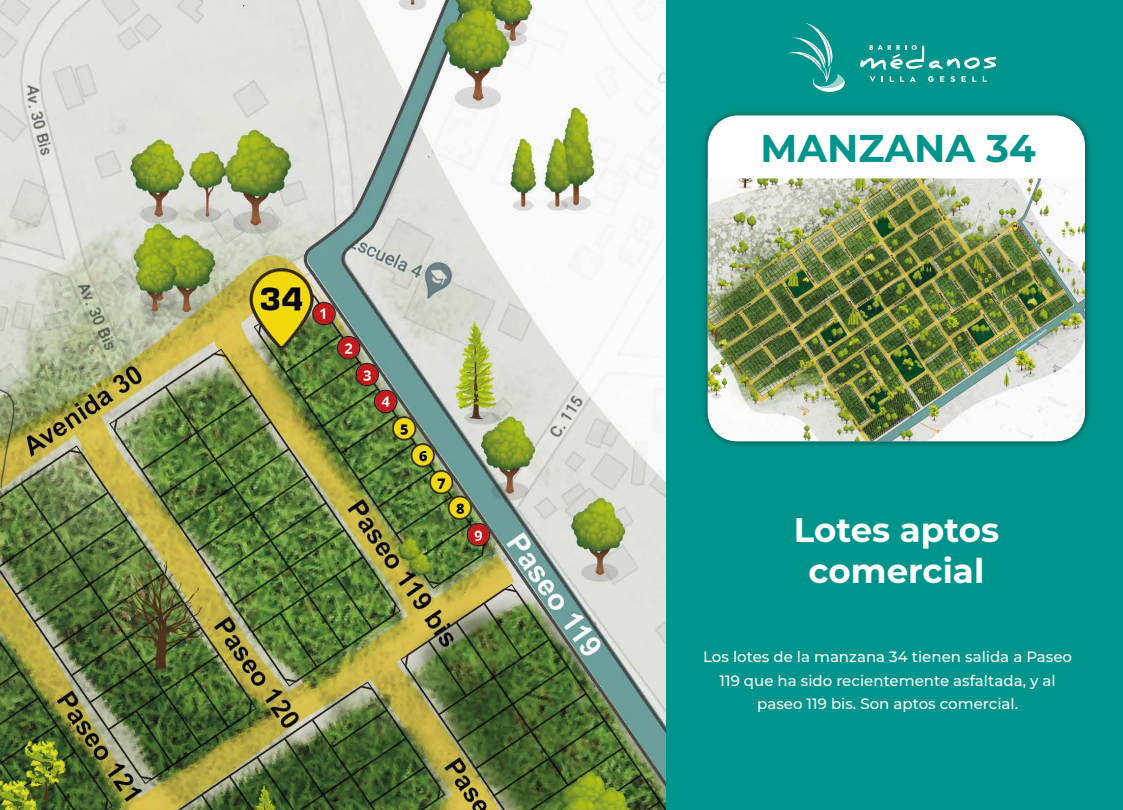
<style>
.page{position:relative;width:1123px;height:810px;background:#fff}
.page>*{position:absolute;margin:0;border:0;box-sizing:border-box;transform-origin:0 0}
.t1{font:700 38.78px "Montserrat";color:#00958c}
.t2{font:700 34.05px/40.9px "Montserrat";color:#fff;text-align:center}
.t3{font:500 15px/23.2px "Montserrat";color:#fafbfa;text-align:center}
</style>
<div class="page">
<img style="left:0;top:0;width:666px;height:810px">
<div style="left:666px;top:0;width:456px;height:810px;background:#00958c"></div>
<img style="left:704px;top:112px;width:385px;height:333px">
<div style="left:707px;top:115px;width:377px;height:326px;background:#fff;border-radius:30px"></div>
<img style="left:707px;top:178px;width:377px;height:263px">
<svg style="left:869px;top:76px;width:6px;height:6px"></svg>
<svg style="left:889px;top:76px;width:4px;height:6px"></svg>
<svg style="left:900px;top:76px;width:15px;height:6px"></svg>
<svg style="left:928px;top:76px;width:5px;height:6px"></svg>
<svg style="left:940px;top:76px;width:4px;height:6px"></svg>
<svg style="left:950px;top:76px;width:4px;height:6px"></svg>
<svg style="left:961px;top:76px;width:4px;height:6px"></svg>
<svg style="left:972px;top:76px;width:4px;height:6px"></svg>
<svg style="left:982px;top:76px;width:4px;height:6px"></svg>
<svg style="left:788px;top:23px;width:56px;height:69px"></svg>
<svg style="left:860px;top:45px;width:136px;height:25px"></svg>
<h1 class="t1" style="left:760px;top:120px;width:277px">MANZANA 34</h1>
<h2 class="t2" style="left:793px;top:508px;width:207px">Lotes aptos comercial</h2>
<p class="t3" style="left:703px;top:645px;width:370px">Los lotes de la manzana 34 tienen salida a Paseo<br>119 que ha sido recientemente asfaltada, y al paseo 119 bis. Son aptos comercial.</p>
</div>
